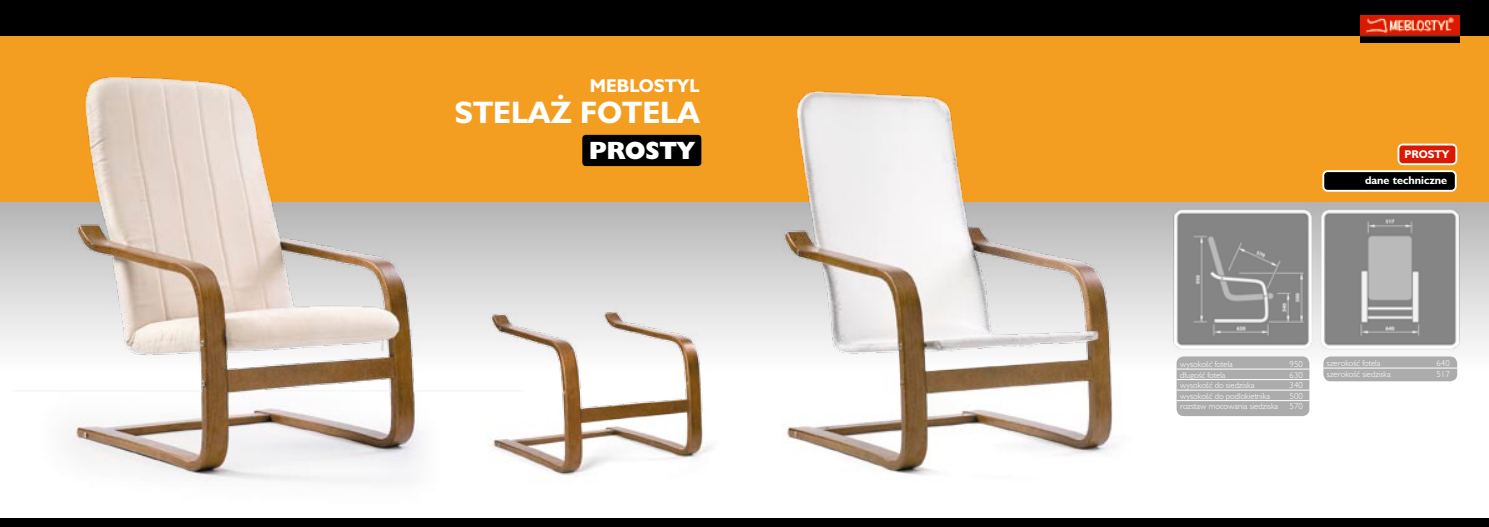
<style>
.page{position:relative;width:1489px;height:527px;background:#fff}
.page>*{position:absolute;margin:0;border:0;box-sizing:border-box;transform-origin:0 0}
.t1{font:700 31.12px "Humanist 521 PL";color:#fff}
.t2{font:800 25px "Humanist 521 PL";color:#fff}
.t3{font:700 18.62px "Humanist 521 PL";color:#fff}
.t4{font:700 11.25px "Humanist 521 PL";color:#fff}
.t5{font:300 8.75px "Humanist 521 PL";color:#fff}
</style>
<div class="page">
<svg style="left:0;top:201px;width:1488px;height:170px"></svg>
<div style="left:0;top:0;width:1488px;height:201px;background:#f49e21"></div>
<div style="left:0;top:517px;width:1488px;height:9px;background:#000"></div>
<img style="left:1181px;top:206px;width:291px;height:145px">
<div style="left:1323px;top:171px;width:132px;height:20px;background:#000;border-radius:4px"></div>
<div style="left:1322px;top:170px;width:134px;height:21px;border:2px solid #fff;border-radius:4px"></div>
<div style="left:0;top:0;width:1488px;height:35px;background:#000"></div>
<img style="left:1359px;top:15px;width:100px;height:28px">
<img style="left:701px;top:35px;width:480px;height:440px">
<img style="left:12px;top:35px;width:512px;height:447px">
<img style="left:468px;top:262px;width:262px;height:220px">
<div style="left:582px;top:135px;width:119px;height:31px;background:#000;border-radius:4px"></div>
<div style="left:1398px;top:144px;width:58px;height:20px;background:#db1800;border-radius:4px"></div>
<div style="left:1397px;top:143px;width:59px;height:22px;border:2px solid #fff;border-radius:4px"></div>
<div style="left:1176px;top:356px;width:133px;height:59px;background:#acacac;border-radius:7px"></div>
<hr style="left:1176px;top:368px;width:133px;height:1px;background:#fff">
<hr style="left:1176px;top:379px;width:133px;height:1px;background:#fff">
<hr style="left:1176px;top:389px;width:133px;height:1px;background:#fff">
<hr style="left:1176px;top:400px;width:133px;height:1px;background:#fff">
<div style="left:1323px;top:356px;width:133px;height:25px;background:#acacac;border-radius:7px"></div>
<hr style="left:1323px;top:367px;width:134px;height:1px;background:#fff">
<p class="t3" style="left:590px;top:74px;width:111px">MEBLOSTYL</p>
<p class="t1" style="left:454px;top:93px;width:246px">STELA˚ FOTELA</p>
<p class="t2" style="left:589px;top:135px;width:107px">PROSTY</p>
<p class="t4" style="left:1404px;top:147px;width:46px">PROSTY</p>
<p class="t4" style="left:1364px;top:173px;width:84px">dane techniczne</p>
<p class="t5" style="left:1179px;top:359px;width:54px">wysokoÊç fotela</p>
<p class="t5" style="left:1289px;top:359px;width:15px">950</p>
<p class="t5" style="left:1179px;top:369px;width:47px">d∏ugoÊç fotela</p>
<p class="t5" style="left:1289px;top:369px;width:15px">630</p>
<p class="t5" style="left:1179px;top:380px;width:76px">wysokoÊç do siedziska</p>
<p class="t5" style="left:1289px;top:380px;width:15px">340</p>
<p class="t5" style="left:1179px;top:390px;width:91px">wysokoÊç do podlokietnika</p>
<p class="t5" style="left:1289px;top:390px;width:15px">500</p>
<p class="t5" style="left:1179px;top:401px;width:100px">rozstaw mocowania siedziska</p>
<p class="t5" style="left:1289px;top:401px;width:15px">570</p>
<p class="t5" style="left:1326px;top:358px;width:55px">szerokoÊç fotela</p>
<p class="t5" style="left:1436px;top:358px;width:15px">640</p>
<p class="t5" style="left:1326px;top:368px;width:65px">szerokoÊç siedziska</p>
<p class="t5" style="left:1436px;top:368px;width:15px">517</p>
</div>
